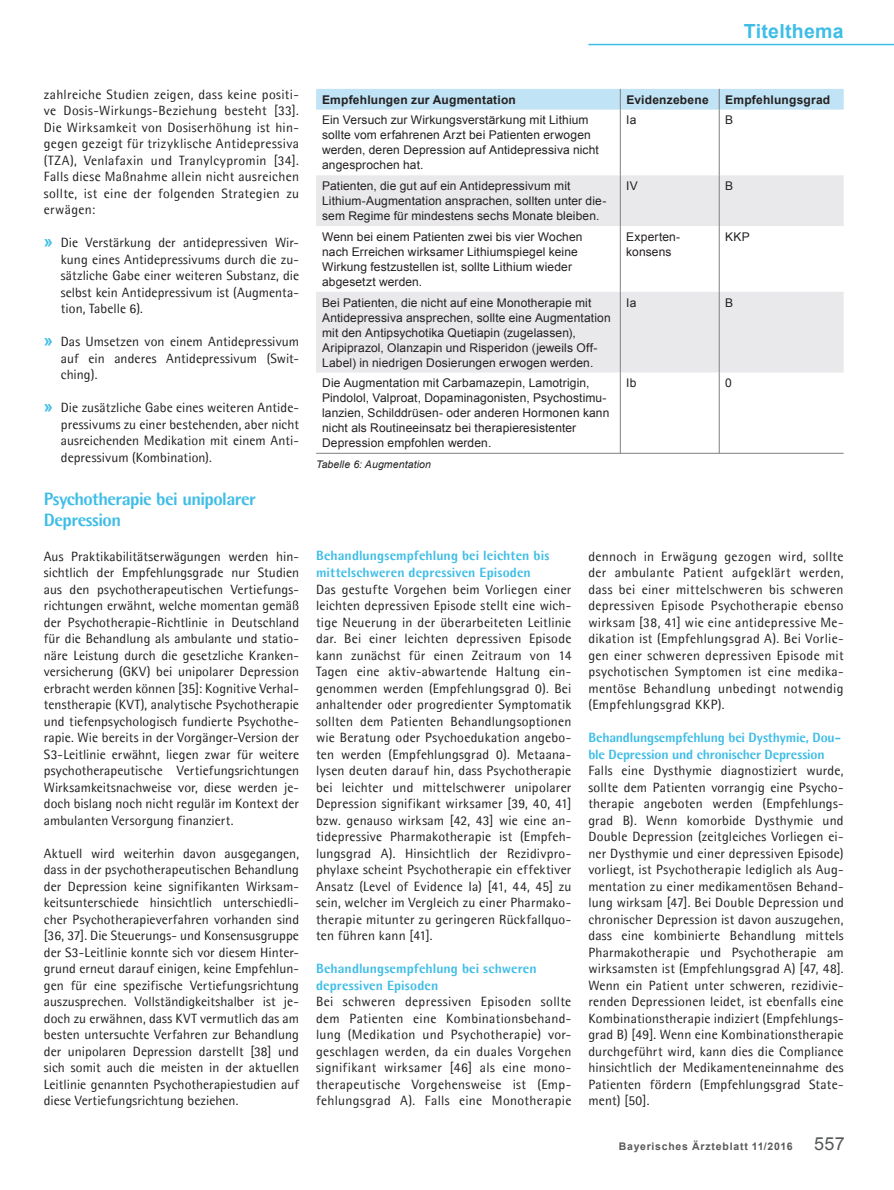
<style>
.page{position:relative;width:894px;height:1190px;background:#fff}
.page>*{position:absolute;margin:0;border:0;box-sizing:border-box;transform-origin:0 0}
.t1{font:700 19.5px "Arial";letter-spacing:.015em;color:#3ebde7}
.t2{font:800 18px/21px "Agfa Rotis Semisans";letter-spacing:-.03em;color:#3ebde7}
.t3{font:13.5px/16.5px "Agfa Rotis Semisans";letter-spacing:.015em;color:#231f20;text-align:justify}
.t4{font:800 13.5px/16.5px "Agfa Rotis Semisans";color:#3ebde7}
.t5{font:12px/15px "Arial";letter-spacing:.01em;color:#231f20}
.t6{font:700 12px "Arial";letter-spacing:.015em;color:#231f20}
.t7{font:700 10.5px "Arial";letter-spacing:.075em;color:#58595b}
.t8{font:italic 10.5px "Arial";letter-spacing:.01em;color:#231f20}
.s1{font-family:"Arial";font-weight:700;font-size:16.5px;color:#3ebde7}
.s2{font-weight:400;font-size:18px}
</style>
<div class="page">
<hr style="left:588px;top:44px;width:305px;height:1px;background:#3ebde7">
<svg style="left:316px;top:175px;width:527px;height:198px;fill:#e9e8ea"></svg>
<div style="left:316px;top:89px;width:527px;height:21px;background:#c0e3f5"></div>
<hr style="left:620px;top:110px;width:1px;height:65px;background:#807f83">
<hr style="left:719px;top:110px;width:1px;height:65px;background:#807f83">
<hr style="left:620px;top:175px;width:1px;height:51px;background:#807f83">
<hr style="left:719px;top:175px;width:1px;height:51px;background:#807f83">
<hr style="left:620px;top:226px;width:1px;height:66px;background:#807f83">
<hr style="left:719px;top:226px;width:1px;height:66px;background:#807f83">
<hr style="left:620px;top:292px;width:1px;height:81px;background:#807f83">
<hr style="left:719px;top:292px;width:1px;height:81px;background:#807f83">
<hr style="left:620px;top:373px;width:1px;height:80px;background:#807f83">
<hr style="left:719px;top:373px;width:1px;height:80px;background:#807f83">
<hr style="left:316px;top:453px;width:527px;height:1px;background:#807f83">
<h1 class="t1" style="left:743px;top:20px;width:101px">Titelthema</h1>
<p class="t3" style="left:44px;top:86px;width:257px">zahlreiche Studien zeigen, dass keine positi&shy;ve Dosis-Wirkungs-Beziehung besteht [33].<br>Die Wirksamkeit von Dosiserhöhung ist hin&shy;gegen gezeigt für trizyklische Antidepressiva (TZA), Venlafaxin und Tranylcypromin [34].<br>Falls diese Maßnahme allein nicht ausreichen sollte, ist eine der folgenden Strategien zu erwägen:</p>
<p class="t3" style="left:61px;top:234px;width:240px;text-indent:-17px"><span class="s1">»</span> Die Verstärkung der antidepressiven Wir&shy;kung eines Antidepressivums durch die zu&shy;sätzliche Gabe einer weiteren Substanz, die selbst kein Antidepressivum ist (Augmenta&shy;tion, Tabelle 6).</p>
<p class="t3" style="left:61px;top:333px;width:240px;text-indent:-17px"><span class="s1">»</span> Das Umsetzen von einem Antidepressivum auf ein anderes Antidepressivum (Swit&shy;ching).</p>
<p class="t3" style="left:61px;top:399px;width:240px;text-indent:-17px"><span class="s1">»</span> Die zusätzliche Gabe eines weiteren Antide&shy;pressivums zu einer bestehenden, aber nicht ausreichenden Medikation mit einem Anti&shy;depressivum (Kombination).</p>
<h2 class="t2" style="left:44px;top:488px;width:213px">Psychotherapie bei unipolarer<br>Depression</h2>
<p class="t3" style="left:44px;top:548px;width:257px">Aus Praktikabilitätserwägungen werden hin&shy;sichtlich der Empfehlungsgrade nur Studien aus den psychotherapeutischen Vertiefungs&shy;richtungen erwähnt, welche momentan gemäß der Psychotherapie-Richtlinie in Deutschland für die Behandlung als ambulante und statio&shy;näre Leistung durch die gesetzliche Kranken&shy;versicherung (GKV) bei unipolarer Depression erbracht werden können [35]: Kognitive Verhal&shy;tenstherapie (KVT), analytische Psychotherapie und tiefenpsychologisch fundierte Psychothe&shy;rapie. Wie bereits in der Vorgänger-Version der S3-Leitlinie erwähnt, liegen zwar für weitere psychotherapeutische Vertiefungsrichtungen Wirksamkeitsnachweise vor, diese werden je&shy;doch bislang noch nicht regulär im Kontext der ambulanten Versorgung finanziert.</p>
<p class="t3" style="left:44px;top:845px;width:257px">Aktuell wird weiterhin davon ausgegangen, dass in der psychotherapeutischen Behandlung der Depression keine signifikanten Wirksam&shy;keitsunterschiede hinsichtlich unterschiedli&shy;cher Psychotherapieverfahren vorhanden sind [36, 37]. Die Steuerungs- und Konsensusgruppe der S3-Leitlinie konnte sich vor diesem Hinter&shy;grund erneut darauf einigen, keine Empfehlun&shy;gen für eine spezifische Vertiefungsrichtung auszusprechen. Vollständigkeitshalber ist je&shy;doch zu erwähnen, dass KVT vermutlich das am besten untersuchte Verfahren zur Behandlung der unipolaren Depression darstellt [38] und sich somit auch die meisten in der aktuellen Leitlinie genannten Psychotherapiestudien auf diese Vertiefungsrichtung beziehen.</p>
<p class="t6" style="left:322px;top:93px;width:195px">Empfehlungen zur Augmentation</p>
<p class="t6" style="left:626px;top:93px;width:84px">Evidenzebene</p>
<p class="t6" style="left:725px;top:93px;width:106px">Empfehlungsgrad</p>
<p class="t5" style="left:322px;top:113px;width:278px">Ein Versuch zur Wirkungsverstärkung mit Lithium sollte vom erfahrenen Arzt bei Patienten erwogen werden, deren Depression auf Antidepressiva nicht angesprochen hat.</p>
<p class="t5" style="left:626px;top:113px;width:12px">Ia</p>
<p class="t5" style="left:725px;top:113px;width:10px">B</p>
<p class="t5" style="left:322px;top:178px;width:286px">Patienten, die gut auf ein Antidepressivum mit<br>Lithium-Augmentation ansprachen, sollten unter die&shy;sem Regime für mindestens sechs Monate bleiben.</p>
<p class="t5" style="left:626px;top:178px;width:13px">IV</p>
<p class="t5" style="left:725px;top:178px;width:10px">B</p>
<p class="t5" style="left:322px;top:229px;width:262px">Wenn bei einem Patienten zwei bis vier Wochen nach Erreichen wirksamer Lithiumspiegel keine Wirkung festzustellen ist, sollte Lithium wieder abgesetzt werden.</p>
<p class="t5" style="left:626px;top:229px;width:55px">Experten&shy;konsens</p>
<p class="t5" style="left:725px;top:229px;width:26px">KKP</p>
<p class="t5" style="left:322px;top:295px;width:290px">Bei Patienten, die nicht auf eine Monotherapie mit Antidepressiva ansprechen, sollte eine Augmentation mit den Antipsychotika Quetiapin (zugelassen), Aripiprazol, Olanzapin und Risperidon (jeweils Off-Label) in niedrigen Dosierungen erwogen werden.</p>
<p class="t5" style="left:626px;top:295px;width:12px">Ia</p>
<p class="t5" style="left:725px;top:295px;width:10px">B</p>
<p class="t5" style="left:322px;top:376px;width:289px">Die Augmentation mit Carbamazepin, Lamotrigin, Pindolol, Valproat, Dopaminagonisten, Psychostimu&shy;lanzien, Schilddrüsen- oder anderen Hormonen kann nicht als Routineeinsatz bei therapieresistenter Depression empfohlen werden.</p>
<p class="t5" style="left:626px;top:376px;width:12px">Ib</p>
<p class="t5" style="left:725px;top:376px;width:8px">0</p>
<p class="t8" style="left:316px;top:459px;width:116px">Tabelle 6: Augmentation</p>
<p class="t4" style="left:316px;top:547px;width:235px">Behandlungsempfehlung bei leichten bis mittelschweren depressiven Episoden</p>
<p class="t3" style="left:316px;top:581px;width:257px">Das gestufte Vorgehen beim Vorliegen einer leichten depressiven Episode stellt eine wich&shy;tige Neuerung in der überarbeiteten Leitlinie dar. Bei einer leichten depressiven Episode kann zunächst für einen Zeitraum von 14<br>Tagen eine aktiv-abwartende Haltung ein&shy;genommen werden (Empfehlungsgrad 0). Bei anhaltender oder progredienter Symptomatik sollten dem Patienten Behandlungsoptionen wie Beratung oder Psychoedukation angebo&shy;ten werden (Empfehlungsgrad 0). Metaana&shy;lysen deuten darauf hin, dass Psychotherapie bei leichter und mittelschwerer unipolarer Depression signifikant wirksamer [39, 40, 41] bzw. genauso wirksam [42, 43] wie eine an&shy;tidepressive Pharmakotherapie ist (Empfeh&shy;lungsgrad A). Hinsichtlich der Rezidivpro&shy;phylaxe scheint Psychotherapie ein effektiver Ansatz (Level of Evidence Ia) [41, 44, 45] zu sein, welcher im Vergleich zu einer Pharmako&shy;therapie mitunter zu geringeren Rückfallquo&shy;ten führen kann [41].</p>
<p class="t4" style="left:316px;top:960px;width:222px">Behandlungsempfehlung bei schweren depressiven Episoden</p>
<p class="t3" style="left:316px;top:993px;width:257px">Bei schweren depressiven Episoden sollte dem Patienten eine Kombinationsbehand&shy;lung (Medikation und Psychotherapie) vor&shy;geschlagen werden, da ein duales Vorgehen signifikant wirksamer [46] als eine mono&shy;therapeutische Vorgehensweise ist (Emp&shy;fehlungsgrad A). Falls eine Monotherapie</p>
<p class="t3" style="left:588px;top:548px;width:257px">dennoch in Erwägung gezogen wird, sollte der ambulante Patient aufgeklärt werden, dass bei einer mittelschweren bis schweren depressiven Episode Psychotherapie ebenso wirksam [38, 41] wie eine antidepressive Me&shy;dikation ist (Empfehlungsgrad A). Bei Vorlie&shy;gen einer schweren depressiven Episode mit psychotischen Symptomen ist eine medika&shy;mentöse Behandlung unbedingt notwendig (Empfehlungsgrad KKP).</p>
<p class="t4" style="left:588px;top:729px;width:254px">Behandlungsempfehlung bei Dysthymie, Dou&shy;ble Depression und chronischer Depression</p>
<p class="t3" style="left:588px;top:762px;width:257px">Falls eine Dysthymie diagnostiziert wurde, sollte dem Patienten vorrangig eine Psycho&shy;therapie angeboten werden (Empfehlungs&shy;grad B). Wenn komorbide Dysthymie und Double Depression (zeitgleiches Vorliegen ei&shy;ner Dysthymie und einer depressiven Episode) vorliegt, ist Psychotherapie lediglich als Aug&shy;mentation zu einer medikamentösen Behand&shy;lung wirksam [47]. Bei Double Depression und chronischer Depression ist davon auszugehen, dass eine kombinierte Behandlung mittels Pharmakotherapie und Psychotherapie am wirksamsten ist (Empfehlungsgrad A) [47, 48].<br>Wenn ein Patient unter schweren, rezidivie&shy;renden Depressionen leidet, ist ebenfalls eine Kombinationstherapie indiziert (Empfehlungs&shy;grad B) [49]. Wenn eine Kombinationstherapie durchgeführt wird, kann dies die Compliance hinsichtlich der Medikamenteneinnahme des Patienten fördern (Empfehlungsgrad State&shy;ment) [50].</p>
<p class="t7" style="left:619px;top:1140px;width:227px">Bayerisches Ärzteblatt 11/2016 <span class="s2">557</span></p>
</div>
